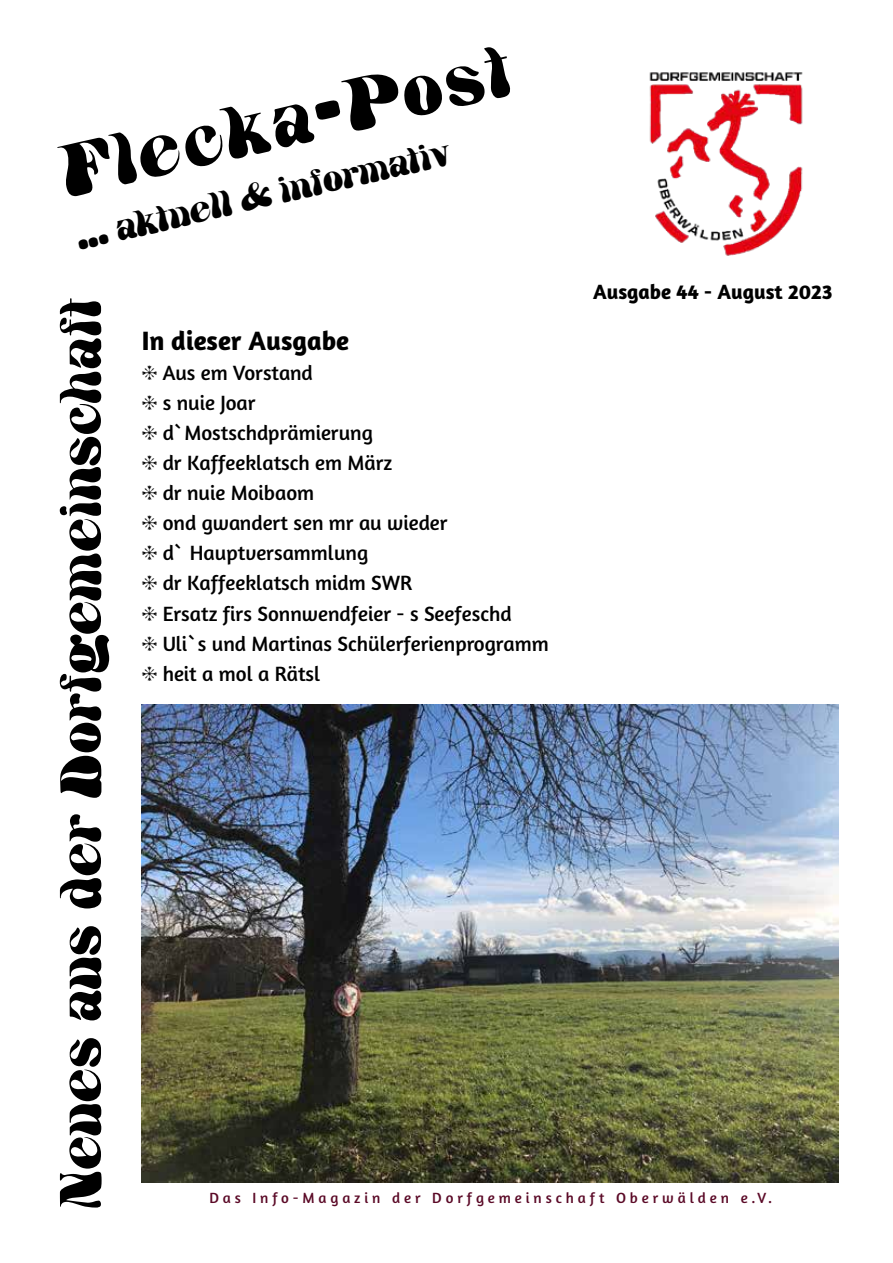
<style>
.page{position:relative;width:893px;height:1263px;background:#fff}
.page>*{position:absolute;margin:0;border:0;box-sizing:border-box;transform-origin:0 0}
.t1{font:72px "HWT Arabesque";color:#000}
.t2{font:57px "HWT Arabesque";letter-spacing:.01em;color:#000}
.t3{font:36px "HWT Arabesque";color:#000}
.t4{font:700 27px "Amaranth";color:#000}
.t5{font:21px/30px "Amaranth";color:#000}
.t6{font:700 21px "Amaranth";color:#000}
.t7{font:15px "Amaranth";letter-spacing:.26em;color:#5b0a27}
</style>
<div class="page">
<img style="left:649px;top:72px;width:154px;height:184px">
<img style="left:141px;top:705px;width:698px;height:477px">
<h1 class="t1" style="left:52px;top:132px;width:462px;rotate:-13deg">Flecka-Post</h1>
<h3 class="t3" style="left:72px;top:217px;width:385px;rotate:-13deg">... aktuell &amp; informativ</h3>
<h2 class="t2" style="left:48px;top:1209px;width:912px;rotate:-90deg">Neues aus der Dorfgemeinschaft</h2>
<p class="t4" style="left:142px;top:324px;width:209px">In dieser Ausgabe</p>
<p class="t5" style="left:163px;top:358px;width:388px">Aus em Vorstand<br>s nuie Joar<br>d`Mostschdprämierung<br>dr Kaffeeklatsch em März<br>dr nuie Moibaom<br>ond gwandert sen mr au wieder<br>d` Hauptversammlung<br>dr Kaffeeklatsch midm SWR<br>Ersatz firs Sonnwendfeier - s Seefeschd<br>Uli`s und Martinas Schülerferienprogramm heit a mol a Rätsl</p>
<p class="t6" style="left:593px;top:279px;width:241px">Ausgabe 44 - August 2023</p>
<p class="t7" style="left:209px;top:1189px;width:564px">Das Info-Magazin der Dorfgemeinschaft Oberwälden e.V.</p>
</div>
